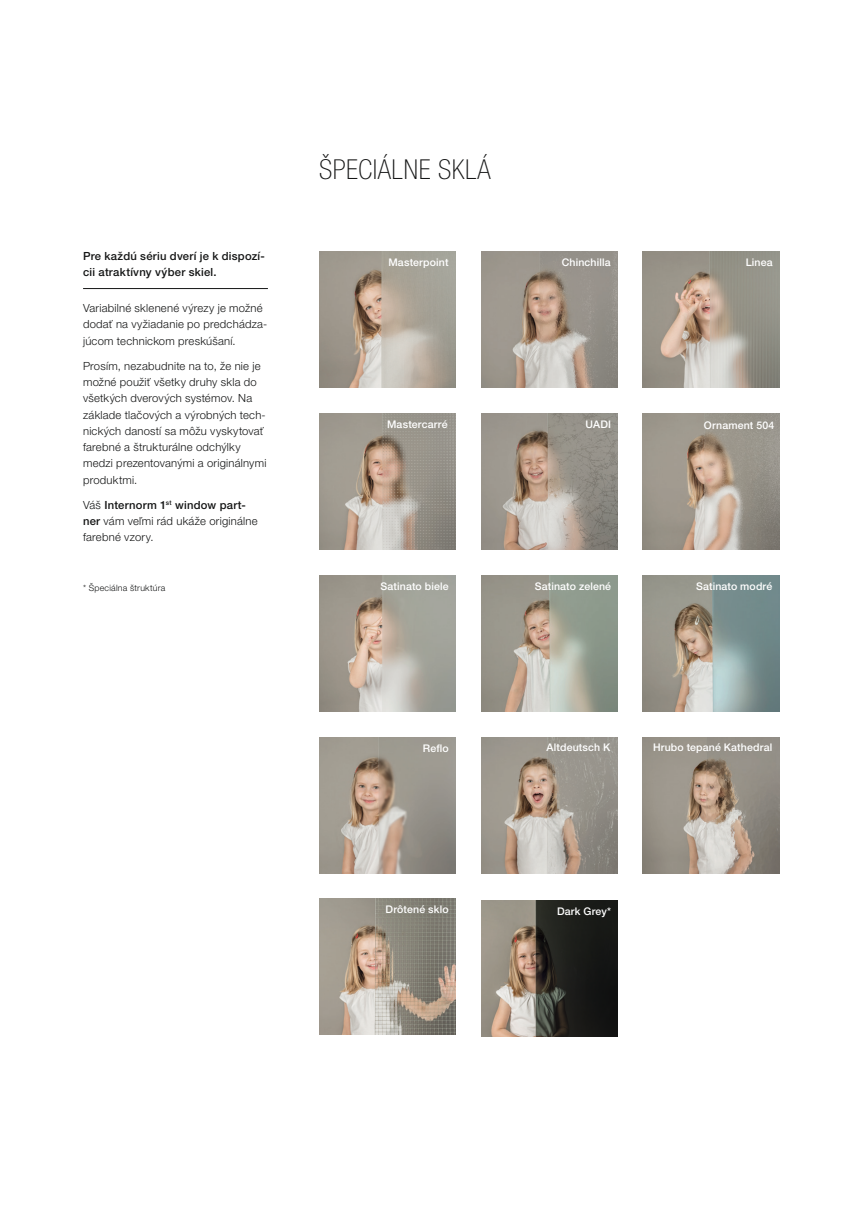
<style>
.page{position:relative;width:851px;height:1205px;background:#fff}
.page>*{position:absolute;margin:0;border:0;box-sizing:border-box;transform-origin:0 0}
.t1{font:100 condensed 27.5px "Helvetica Neue LT Pro";letter-spacing:.02em;color:#151616}
.t2{font:300 11.25px/16.2px "Helvetica Neue LT Pro";letter-spacing:.02em;color:#151616}
.t3{font:500 11.25px/16.2px "Helvetica Neue LT Pro";letter-spacing:.02em;color:#151616}
.t4{font:500 10.5px "Helvetica Neue LT Pro";letter-spacing:.015em;color:#fff}
.t5{font:300 8.75px "Helvetica Neue LT Pro";letter-spacing:.03em;color:#151616}
.s1{font-weight:500}
</style>
<div class="page">
<img style="left:319px;top:575px;width:136px;height:136px">
<img style="left:481px;top:575px;width:136px;height:136px">
<img style="left:642px;top:575px;width:137px;height:136px">
<img style="left:319px;top:737px;width:136px;height:136px">
<img style="left:642px;top:413px;width:137px;height:137px">
<img style="left:319px;top:252px;width:136px;height:136px">
<img style="left:481px;top:252px;width:136px;height:136px">
<img style="left:319px;top:414px;width:136px;height:136px">
<img style="left:481px;top:414px;width:136px;height:136px">
<img style="left:642px;top:252px;width:137px;height:136px">
<img style="left:319px;top:899px;width:136px;height:136px">
<img style="left:481px;top:737px;width:136px;height:136px">
<img style="left:642px;top:737px;width:137px;height:136px">
<hr style="left:83px;top:288px;width:185px;height:1px;background:#151616">
<img style="left:481px;top:901px;width:136px;height:136px">
<p class="t3" style="left:83px;top:247px;width:183px">Pre každú sériu dverí je k dispozí&shy;cii atraktívny výber skiel.</p>
<p class="t2" style="left:83px;top:300px;width:186px">Variabilné sklenené výrezy je možné dodať na vyžiadanie po predchádza&shy;júcom technickom preskúšaní.</p>
<p class="t2" style="left:83px;top:357px;width:185px">Prosím, nezabudnite na to, že nie je možné použiť všetky druhy skla do všetkých dverových systémov. Na základe tlačových a výrobných tech&shy;nických daností sa môžu vyskytovať farebné a štrukturálne odchýlky medzi prezentovanými a originálnymi produktmi.</p>
<p class="t2" style="left:83px;top:496px;width:176px">Váš <span class="s1">Internorm 1</span><sup>st</sup> <span class="s1">window part&shy;ner</span> vám veľmi rád ukáže originálne farebné vzory.</p>
<p class="t5" style="left:83px;top:583px;width:84px">* Špeciálna štruktúra</p>
<h1 class="t1" style="left:319px;top:154px;width:173px">ŠPECIÁLNE SKLÁ</h1>
<p class="t4" style="left:388px;top:256px;width:62px">Masterpoint</p>
<p class="t4" style="left:561px;top:256px;width:50px">Chinchilla</p>
<p class="t4" style="left:745px;top:256px;width:28px">Linea</p>
<p class="t4" style="left:387px;top:418px;width:62px">Mastercarré</p>
<p class="t4" style="left:585px;top:418px;width:27px">UADI</p>
<p class="t4" style="left:703px;top:419px;width:72px">Ornament 504</p>
<p class="t4" style="left:380px;top:580px;width:69px">Satinato biele</p>
<p class="t4" style="left:534px;top:580px;width:78px">Satinato zelené</p>
<p class="t4" style="left:696px;top:580px;width:78px">Satinato modré</p>
<p class="t4" style="left:422px;top:742px;width:27px">Reflo</p>
<p class="t4" style="left:546px;top:741px;width:65px">Altdeutsch K</p>
<p class="t4" style="left:653px;top:741px;width:121px">Hrubo tepané Kathedral</p>
<p class="t4" style="left:385px;top:903px;width:65px">Drôtené sklo</p>
<p class="t4" style="left:557px;top:905px;width:55px">Dark Grey*</p>
</div>
